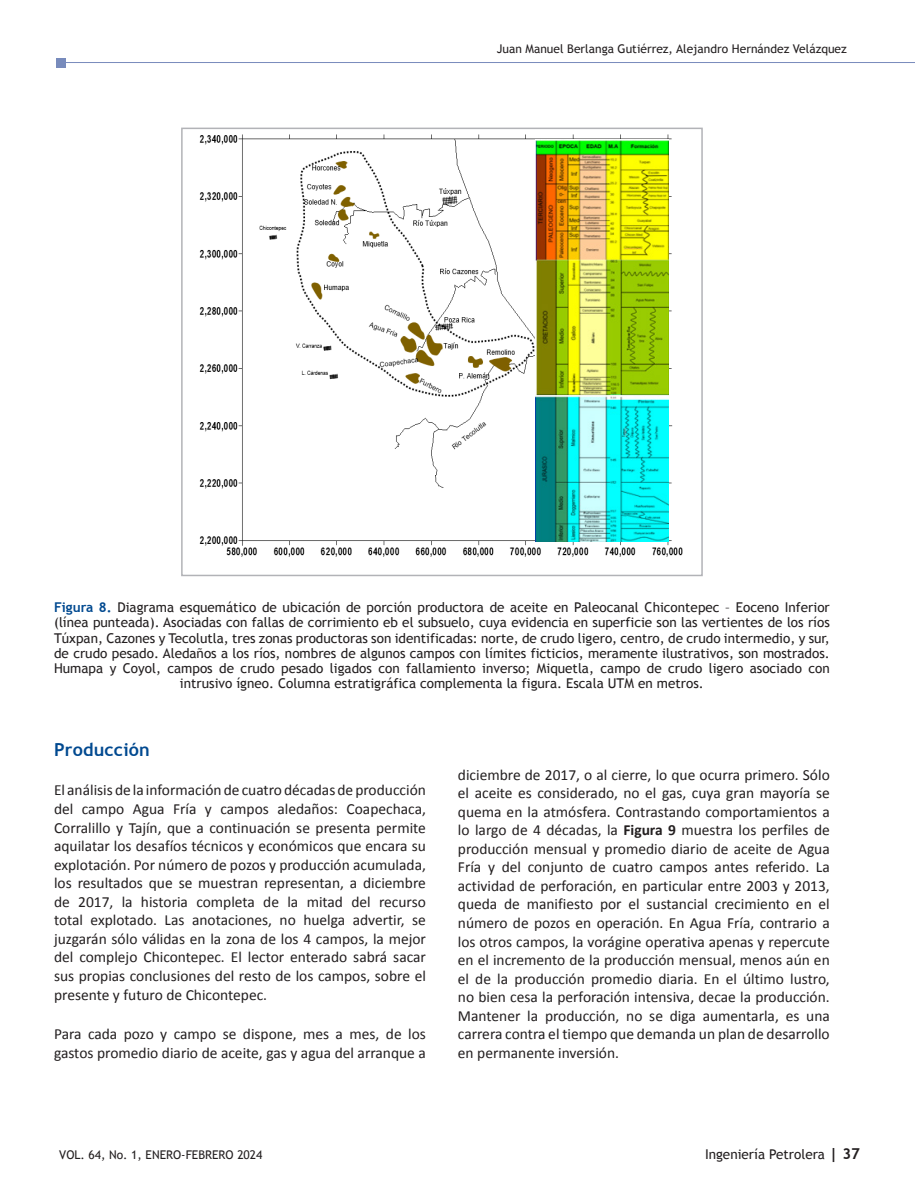
<style>
.page{position:relative;width:915px;height:1191px;background:#fff}
.page>*{position:absolute;margin:0;border:0;box-sizing:border-box;transform-origin:0 0}
.titulosCpoTexto{font:700 18px "Trebuchet MS";letter-spacing:.01em;color:#014990}
.cpoTxt{font:15.45px/18.6px "Calibri";color:#231f20;text-align:justify}
.pieDeImagen{font:13.5px/15px "Trebuchet MS";color:#231f20;text-align:center}
.t1{font:12px "Trebuchet MS";color:#231f20}
.s1{font-weight:700;color:#014990}
.s2{font-weight:700}
.s3{font-weight:700;font-size:15px}
</style>
<div class="page">
<hr style="left:61px;top:62px;width:853px;height:1px;background:#788bbc">
<div style="left:56px;top:58px;width:10px;height:9px;background:#788bbc"></div>
<img style="left:199px;top:134px;width:484px;height:423px">
<img style="left:535px;top:140px;width:133px;height:401px">
<div style="left:181px;top:128px;width:521px;height:448px;border:2px solid #b2b3b7"></div>
<p class="t1" style="left:496px;top:42px;width:351px">Juan Manuel Berlanga Gutiérrez, Alejandro Hernández Velázquez</p>
<p class="pieDeImagen" style="left:54px;top:600px;width:777px"><span class="s1">Figura 8.</span> Diagrama esquemático de ubicación de porción productora de aceite en Paleocanal Chicontepec – Eoceno Inferior (línea punteada). Asociadas con fallas de corrimiento eb el subsuelo, cuya evidencia en superficie son las vertientes de los ríos Túxpan, Cazones y Tecolutla, tres zonas productoras son identificadas: norte, de crudo ligero, centro, de crudo intermedio, y sur, de crudo pesado. Aledaños a los ríos, nombres de algunos campos con límites ficticios, meramente ilustrativos, son mostrados.<br>Humapa y Coyol, campos de crudo pesado ligados con fallamiento inverso; Miquetla, campo de crudo ligero asociado con intrusivo ígneo. Columna estratigráfica complementa la figura. Escala UTM en metros.</p>
<p class="titulosCpoTexto" style="left:54px;top:738px;width:97px">Producción</p>
<p class="cpoTxt" style="left:54px;top:780px;width:373px">El análisis de la información de cuatro décadas de producción del campo Agua Fría y campos aledaños: Coapechaca, Corralillo y Tajín, que a continuación se presenta permite aquilatar los desafíos técnicos y económicos que encara su explotación. Por número de pozos y producción acumulada, los resultados que se muestran representan, a diciembre de 2017, la historia completa de la mitad del recurso total explotado. Las anotaciones, no huelga advertir, se juzgarán sólo válidas en la zona de los 4 campos, la mejor del complejo Chicontepec. El lector enterado sabrá sacar sus propias conclusiones del resto de los campos, sobre el presente y futuro de Chicontepec.</p>
<p class="cpoTxt" style="left:54px;top:1024px;width:373px">Para cada pozo y campo se dispone, mes a mes, de los gastos promedio diario de aceite, gas y agua del arranque a</p>
<p class="cpoTxt" style="left:458px;top:764px;width:373px">diciembre de 2017, o al cierre, lo que ocurra primero. Sólo el aceite es considerado, no el gas, cuya gran mayoría se quema en la atmósfera. Contrastando comportamientos a lo largo de 4 décadas, la <span class="s2">Figura 9</span> muestra los perfiles de producción mensual y promedio diario de aceite de Agua Fría y del conjunto de cuatro campos antes referido. La actividad de perforación, en particular entre 2003 y 2013, queda de manifiesto por el sustancial crecimiento en el número de pozos en operación. En Agua Fría, contrario a los otros campos, la vorágine operativa apenas y repercute en el incremento de la producción mensual, menos aún en el de la producción promedio diaria. En el último lustro, no bien cesa la perforación intensiva, decae la producción.<br>Mantener la producción, no se diga aumentarla, es una carrera contra el tiempo que demanda un plan de desarrollo en permanente inversión.</p>
<p class="t1" style="left:59px;top:1147px;width:205px">VOL. 64, No. 1, ENERO-FEBRERO 2024</p>
<p class="pieDeImagen" style="left:704px;top:1146px;width:156px">Ingeniería Petrolera <span class="s3">| 37</span></p>
</div>
